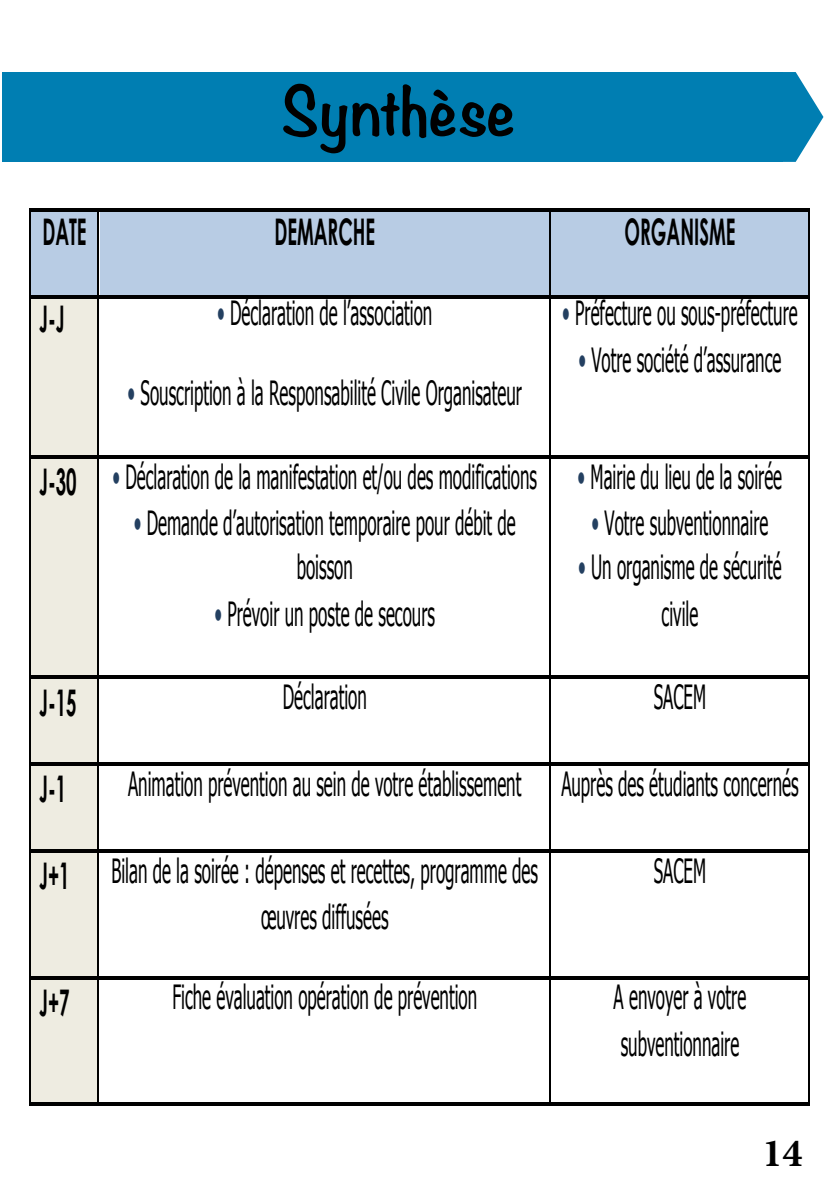
<style>
.page{position:relative;width:840px;height:1191px;background:#fff}
.page>*{position:absolute;margin:0;border:0;box-sizing:border-box;transform-origin:0 0}
.t1{font:700 60px "Noteworthy";color:#000}
.t2{font:700 40px "Minion Pro";color:#000}
.t3{font:700 36.6px "Century Gothic";color:#000;scale:.51 1}
.t4{font:33.4px/46.8px "Tahoma";color:#000;text-align:center;scale:.51 1}
.s1{color:#244061}
.s2{font-family:"Century Gothic";font-weight:700;font-size:36.6px}
</style>
<div class="page">
<div style="left:2px;top:72px;width:780px;height:90px;background:#007eb2"></div>
<svg style="left:782px;top:72px;width:41px;height:90px"></svg>
<div style="left:31px;top:208px;width:67px;height:87px;background:#b8cce4"></div>
<div style="left:100px;top:208px;width:448px;height:87px;background:#b8cce4"></div>
<div style="left:550px;top:208px;width:259px;height:87px;background:#b8cce4"></div>
<hr style="left:31px;top:208px;width:66px;height:4px;background:#000">
<hr style="left:98px;top:208px;width:450px;height:4px;background:#000">
<hr style="left:550px;top:208px;width:257px;height:4px;background:#000">
<hr style="left:29px;top:212px;width:2px;height:83px;background:#000">
<hr style="left:97px;top:212px;width:1px;height:83px;background:#000">
<hr style="left:548px;top:212px;width:2px;height:83px;background:#000">
<hr style="left:807px;top:212px;width:2px;height:83px;background:#000">
<div style="left:31px;top:295px;width:67px;height:160px;background:#eeece1"></div>
<hr style="left:31px;top:295px;width:66px;height:3px;background:#000">
<hr style="left:98px;top:295px;width:450px;height:3px;background:#000">
<hr style="left:550px;top:295px;width:257px;height:3px;background:#000">
<hr style="left:29px;top:298px;width:2px;height:157px;background:#000">
<hr style="left:97px;top:298px;width:1px;height:157px;background:#000">
<hr style="left:548px;top:298px;width:2px;height:157px;background:#000">
<hr style="left:807px;top:298px;width:2px;height:157px;background:#000">
<div style="left:31px;top:459px;width:67px;height:216px;background:#eeece1"></div>
<hr style="left:31px;top:455px;width:66px;height:4px;background:#000">
<hr style="left:98px;top:455px;width:450px;height:4px;background:#000">
<hr style="left:550px;top:455px;width:257px;height:4px;background:#000">
<hr style="left:29px;top:459px;width:2px;height:216px;background:#000">
<hr style="left:97px;top:459px;width:1px;height:216px;background:#000">
<hr style="left:548px;top:459px;width:2px;height:216px;background:#000">
<hr style="left:807px;top:459px;width:2px;height:216px;background:#000">
<div style="left:31px;top:679px;width:67px;height:83px;background:#eeece1"></div>
<hr style="left:31px;top:675px;width:66px;height:4px;background:#000">
<hr style="left:98px;top:675px;width:450px;height:4px;background:#000">
<hr style="left:550px;top:675px;width:257px;height:4px;background:#000">
<hr style="left:29px;top:679px;width:2px;height:83px;background:#000">
<hr style="left:97px;top:679px;width:1px;height:83px;background:#000">
<hr style="left:548px;top:679px;width:2px;height:83px;background:#000">
<hr style="left:807px;top:679px;width:2px;height:83px;background:#000">
<div style="left:31px;top:765px;width:67px;height:84px;background:#eeece1"></div>
<hr style="left:31px;top:762px;width:66px;height:3px;background:#000">
<hr style="left:98px;top:762px;width:450px;height:3px;background:#000">
<hr style="left:550px;top:762px;width:257px;height:3px;background:#000">
<hr style="left:29px;top:765px;width:2px;height:84px;background:#000">
<hr style="left:97px;top:765px;width:1px;height:84px;background:#000">
<hr style="left:548px;top:765px;width:2px;height:84px;background:#000">
<hr style="left:807px;top:765px;width:2px;height:84px;background:#000">
<div style="left:31px;top:852px;width:67px;height:124px;background:#eeece1"></div>
<hr style="left:31px;top:849px;width:66px;height:3px;background:#000">
<hr style="left:98px;top:849px;width:450px;height:3px;background:#000">
<hr style="left:550px;top:849px;width:257px;height:3px;background:#000">
<hr style="left:29px;top:852px;width:2px;height:124px;background:#000">
<hr style="left:97px;top:852px;width:1px;height:124px;background:#000">
<hr style="left:548px;top:852px;width:2px;height:124px;background:#000">
<hr style="left:807px;top:852px;width:2px;height:124px;background:#000">
<div style="left:31px;top:979px;width:67px;height:127px;background:#eeece1"></div>
<hr style="left:31px;top:976px;width:66px;height:3px;background:#000">
<hr style="left:98px;top:976px;width:450px;height:3px;background:#000">
<hr style="left:550px;top:976px;width:257px;height:3px;background:#000">
<hr style="left:29px;top:979px;width:2px;height:123px;background:#000">
<hr style="left:31px;top:1102px;width:66px;height:4px;background:#000">
<hr style="left:97px;top:979px;width:1px;height:123px;background:#000">
<hr style="left:98px;top:1102px;width:450px;height:4px;background:#000">
<hr style="left:548px;top:979px;width:2px;height:123px;background:#000">
<hr style="left:550px;top:1102px;width:257px;height:4px;background:#000">
<hr style="left:807px;top:979px;width:2px;height:123px;background:#000">
<h1 class="t1" style="left:281px;top:58px;width:235px">Synthèse</h1>
<p class="t3" style="left:42px;top:209px;width:88px">DATE</p>
<p class="t3" style="left:274px;top:209px;width:199px">DEMARCHE</p>
<p class="t3" style="left:624px;top:209px;width:219px">ORGANISME</p>
<p class="t3" style="left:39px;top:295px;width:52px">J-J</p>
<p class="t4" style="left:217px;top:288px;width:423px"><span class="s1">•</span> Déclaration de l’association</p>
<p class="t4" style="left:127px;top:368px;width:774px"><span class="s1">•</span> Souscription à la Responsabilité Civile Organisateur</p>
<p class="t4" style="left:39px;top:452px;width:977px"><span class="s2">J-30</span> <span class="s1">•</span> Déclaration de la manifestation et/ou des modifications</p>
<p class="t4" style="left:134px;top:500px;width:750px;line-height:43.4px"><span class="s1">•</span> Demande d’autorisation temporaire pour débit de boisson</p>
<p class="t4" style="left:214px;top:588px;width:433px"><span class="s1">•</span> Prévoir un poste de secours</p>
<p class="t4" style="left:562px;top:288px;width:463px"><span class="s1">•</span> Préfecture ou sous-préfecture</p>
<p class="t4" style="left:578px;top:335px;width:399px"><span class="s1">•</span> Votre société d’assurance</p>
<p class="t4" style="left:577px;top:452px;width:402px"><span class="s1">•</span> Mairie du lieu de la soirée</p>
<p class="t4" style="left:591px;top:498px;width:348px"><span class="s1">•</span> Votre subventionnaire</p>
<p class="t4" style="left:578px;top:542px;width:400px"><span class="s1">•</span> Un organisme de sécurité civile</p>
<p class="t3" style="left:39px;top:679px;width:75px">J-15</p>
<p class="t4" style="left:282px;top:672px;width:166px">Déclaration</p>
<p class="t4" style="left:653px;top:672px;width:104px">SACEM</p>
<p class="t3" style="left:39px;top:766px;width:55px">J-1</p>
<p class="t4" style="left:128px;top:758px;width:1315px">Animation prévention au sein de votre établissement Auprès des étudiants concernés</p>
<p class="t4" style="left:261px;top:845px;width:544px;text-align:left;text-indent:-222px"><span class="s2">J+1</span> Bilan de la soirée : dépenses et recettes, programme des œuvres diffusées</p>
<p class="t4" style="left:653px;top:845px;width:104px">SACEM</p>
<p class="t3" style="left:39px;top:979px;width:61px">J+7</p>
<p class="t4" style="left:172px;top:972px;width:599px">Fiche évaluation opération de prévention</p>
<p class="t4" style="left:613px;top:972px;width:261px;text-align:left">A envoyer à votre subventionnaire</p>
<p class="t2" style="left:762px;top:1125px;width:41px">14</p>
</div>
